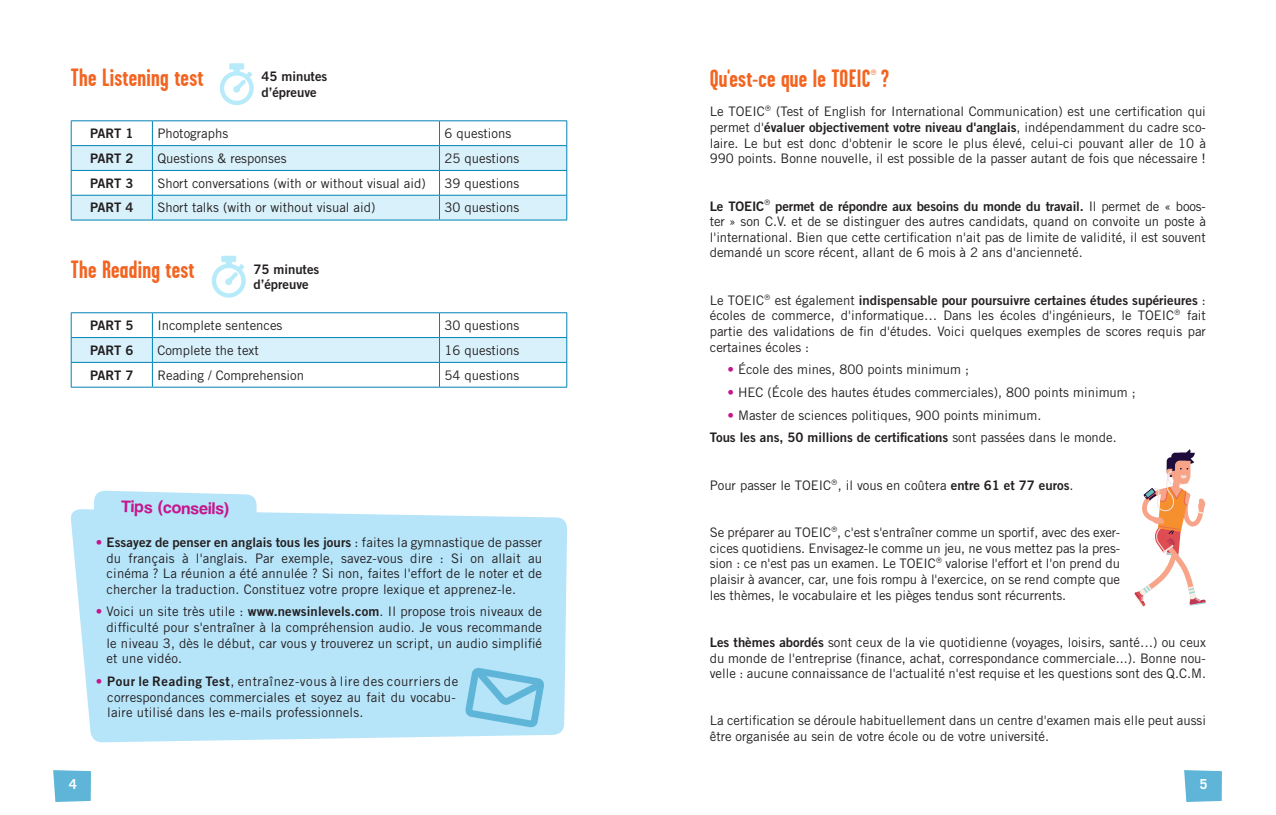
<style>
.page{position:relative;width:1276px;height:815px;background:#fff}
.page>*{position:absolute;margin:0;border:0;box-sizing:border-box;transform-origin:0 0}
.t1{font:700 25px "Garage Gothic FB";letter-spacing:.01em;color:#f36421}
._01-Text_courant_Leç{font:17.5px "Coolvetica Rg";color:#c5168c}
.t2{font:700 13.75px "Trade Gothic LT Std";color:#fff}
._01-Text_courant_Leç-2{font:13.12px/15.6px "Trade Gothic LT Std";color:#231f20;text-align:justify}
._01-Text_courant_Leç-3{font:13.12px/15.6px "Trade Gothic LT Std Bd 2";color:#231f20}
.s1{color:#c5168c}
.s2{font-family:"Trade Gothic LT Std Bd 2"}
.s3{font-family:"Coolvetica Rg";font-size:13.75px}
.s4{font-family:"Trade Gothic LT Std"}
</style>
<div class="page">
<svg style="left:1134px;top:449px;width:71px;height:158px"></svg>
<div style="left:71px;top:509px;width:496px;height:233px;background:#b6e4f9"></div>
<svg style="left:94px;top:490px;width:163px;height:34px"></svg>
<svg style="left:461px;top:663px;width:88px;height:79px"></svg>
<svg style="left:71px;top:121px;width:496px;height:99px"></svg>
<hr style="left:71px;top:220px;width:81px;height:1px;background:#0083b6">
<hr style="left:152px;top:220px;width:287px;height:1px;background:#0083b6">
<hr style="left:439px;top:220px;width:128px;height:1px;background:#0083b6">
<hr style="left:71px;top:312px;width:81px;height:1px;background:#0083b6">
<hr style="left:152px;top:312px;width:287px;height:1px;background:#0083b6">
<hr style="left:439px;top:312px;width:128px;height:1px;background:#0083b6">
<svg style="left:71px;top:313px;width:496px;height:74px"></svg>
<hr style="left:71px;top:387px;width:81px;height:1px;background:#0083b6">
<hr style="left:152px;top:387px;width:287px;height:1px;background:#0083b6">
<hr style="left:439px;top:387px;width:128px;height:1px;background:#0083b6">
<svg style="left:219px;top:63px;width:35px;height:42px"></svg>
<svg style="left:211px;top:255px;width:35px;height:43px"></svg>
<svg style="left:53px;top:770px;width:38px;height:32px"></svg>
<svg style="left:1184px;top:770px;width:38px;height:32px"></svg>
<p class="t1" style="left:71px;top:64px;width:134px">The Listening test</p>
<p class="_01-Text_courant_Leç-3" style="left:90px;top:125px;width:45px">PART 1</p>
<p class="_01-Text_courant_Leç-2" style="left:157px;top:125px;width:72px">Photographs</p>
<p class="_01-Text_courant_Leç-2" style="left:444px;top:125px;width:68px">6 questions</p>
<p class="_01-Text_courant_Leç-3" style="left:90px;top:150px;width:45px">PART 2</p>
<p class="_01-Text_courant_Leç-2" style="left:157px;top:150px;width:131px">Questions &amp; responses</p>
<p class="_01-Text_courant_Leç-2" style="left:444px;top:150px;width:76px">25 questions</p>
<p class="_01-Text_courant_Leç-3" style="left:90px;top:175px;width:45px">PART 3</p>
<p class="_01-Text_courant_Leç-2" style="left:157px;top:175px;width:270px">Short conversations (with or without visual aid)</p>
<p class="_01-Text_courant_Leç-2" style="left:444px;top:175px;width:76px">39 questions</p>
<p class="_01-Text_courant_Leç-3" style="left:90px;top:200px;width:45px">PART 4</p>
<p class="_01-Text_courant_Leç-2" style="left:157px;top:200px;width:219px">Short talks (with or without visual aid)</p>
<p class="_01-Text_courant_Leç-2" style="left:444px;top:200px;width:76px">30 questions</p>
<p class="_01-Text_courant_Leç-3" style="left:261px;top:68px;width:67px">45 minutes d’épreuve</p>
<p class="t1" style="left:71px;top:256px;width:125px">The Reading test</p>
<p class="_01-Text_courant_Leç-3" style="left:90px;top:317px;width:45px">PART 5</p>
<p class="_01-Text_courant_Leç-2" style="left:157px;top:317px;width:127px">Incomplete sentences</p>
<p class="_01-Text_courant_Leç-2" style="left:444px;top:317px;width:76px">30 questions</p>
<p class="_01-Text_courant_Leç-3" style="left:90px;top:342px;width:45px">PART 6</p>
<p class="_01-Text_courant_Leç-2" style="left:157px;top:342px;width:103px">Complete the text</p>
<p class="_01-Text_courant_Leç-2" style="left:444px;top:342px;width:76px">16 questions</p>
<p class="_01-Text_courant_Leç-3" style="left:90px;top:367px;width:45px">PART 7</p>
<p class="_01-Text_courant_Leç-2" style="left:157px;top:367px;width:148px">Reading / Comprehension</p>
<p class="_01-Text_courant_Leç-2" style="left:444px;top:367px;width:76px">54 questions</p>
<p class="_01-Text_courant_Leç-3" style="left:253px;top:261px;width:67px">75 minutes d’épreuve</p>
<p class="_01-Text_courant_Leç" style="left:122px;top:495px;width:110px;rotate:2deg">Tips (conseils)</p>
<p class="_01-Text_courant_Leç-2" style="left:106px;top:534px;width:437px;text-indent:-11px"><span class="s1">•</span> <span class="s2">Essayez de penser en anglais tous les jours</span> : faites la gymnastique de passer du français à l'anglais. Par exemple, savez-vous dire : Si on allait au cinéma ? La réunion a été annulée ? Si non, faites l'effort de le noter et de chercher la traduction. Constituez votre propre lexique et apprenez-le.</p>
<p class="_01-Text_courant_Leç-2" style="left:106px;top:604px;width:437px;text-indent:-11px"><span class="s1">•</span> Voici un site très utile : <span class="s2">www.newsinlevels.com</span>. Il propose trois niveaux de difficulté pour s'entraîner à la compréhension audio. Je vous recommande le niveau 3, dès le début, car vous y trouverez un script, un audio simplifié et une vidéo.</p>
<p class="_01-Text_courant_Leç-2" style="left:107px;top:673px;width:352px;text-align:left;text-indent:-12px"><span class="s1">•</span> <span class="s2">Pour le Reading Test</span>, entraînez-vous à lire des courriers de correspondances commerciales et soyez au fait du vocabu&shy;laire utilisé dans les e-mails professionnels.</p>
<p class="t1" style="left:710px;top:65px;width:181px">Qu'est-ce que le TOEIC<sup>®</sup> ?</p>
<p class="_01-Text_courant_Leç-2" style="left:710px;top:104px;width:498px">Le TOEIC<span class="s3">®</span> (Test of English for International Communication) est une certification qui permet d'<span class="s2">évaluer objectivement votre niveau d'anglais</span>, indépendamment du cadre sco&shy;laire. Le but est donc d'obtenir le score le plus élevé, celui-ci pouvant aller de 10 à 990 points. Bonne nouvelle, il est possible de la passer autant de fois que nécessaire !</p>
<p class="_01-Text_courant_Leç-2" style="left:710px;top:198px;width:498px"><span class="s2">Le TOEIC</span><span class="s3">®</span> <span class="s2">permet de répondre aux besoins du monde du travail.</span> Il permet de « boos&shy;ter » son C.V. et de se distinguer des autres candidats, quand on convoite un poste à l'international. Bien que cette certification n'ait pas de limite de validité, il est souvent demandé un score récent, allant de 6 mois à 2 ans d'ancienneté.</p>
<p class="_01-Text_courant_Leç-2" style="left:710px;top:292px;width:498px">Le TOEIC<span class="s3">®</span> est également <span class="s2">indispensable pour poursuivre certaines études supérieures</span> : écoles de commerce, d'informatique… Dans les écoles d'ingénieurs, le TOEIC<span class="s3">®</span> fait partie des validations de fin d'études. Voici quelques exemples de scores requis par certaines écoles :</p>
<p class="_01-Text_courant_Leç-2" style="left:727px;top:362px;width:243px"><span class="s1">•</span> École des mines, 800 points minimum ;</p>
<p class="_01-Text_courant_Leç-2" style="left:727px;top:384px;width:410px"><span class="s1">•</span> HEC (École des hautes études commerciales), 800 points minimum ;</p>
<p class="_01-Text_courant_Leç-2" style="left:727px;top:407px;width:315px"><span class="s1">•</span> Master de sciences politiques, 900 points minimum.</p>
<p class="_01-Text_courant_Leç-3" style="left:710px;top:430px;width:408px">Tous les ans, 50 millions de certifications <span class="s4">sont passées dans le monde.</span></p>
<p class="_01-Text_courant_Leç-2" style="left:710px;top:477px;width:365px">Pour passer le TOEIC<span class="s3">®</span>, il vous en coûtera <span class="s2">entre 61 et 77 euros</span>.</p>
<p class="_01-Text_courant_Leç-2" style="left:710px;top:524px;width:412px">Se préparer au TOEIC<span class="s3">®</span>, c'est s'entraîner comme un sportif, avec des exer&shy;cices quotidiens. Envisagez-le comme un jeu, ne vous mettez pas la pres&shy;sion : ce n'est pas un examen. Le TOEIC<span class="s3">®</span> valorise l'effort et l'on prend du plaisir à avancer, car, une fois rompu à l'exercice, on se rend compte que les thèmes, le vocabulaire et les pièges tendus sont récurrents.</p>
<p class="_01-Text_courant_Leç-2" style="left:710px;top:634px;width:498px"><span class="s2">Les thèmes abordés</span> sont ceux de la vie quotidienne (voyages, loisirs, santé…) ou ceux du monde de l'entreprise (finance, achat, correspondance commerciale...). Bonne nou&shy;velle : aucune connaissance de l'actualité n'est requise et les questions sont des Q.C.M.</p>
<p class="_01-Text_courant_Leç-2" style="left:710px;top:713px;width:498px">La certification se déroule habituellement dans un centre d'examen mais elle peut aussi être organisée au sein de votre école ou de votre université.</p>
<p class="t2" style="left:69px;top:776px;width:9px">4</p>
<p class="t2" style="left:1200px;top:776px;width:9px">5</p>
</div>
